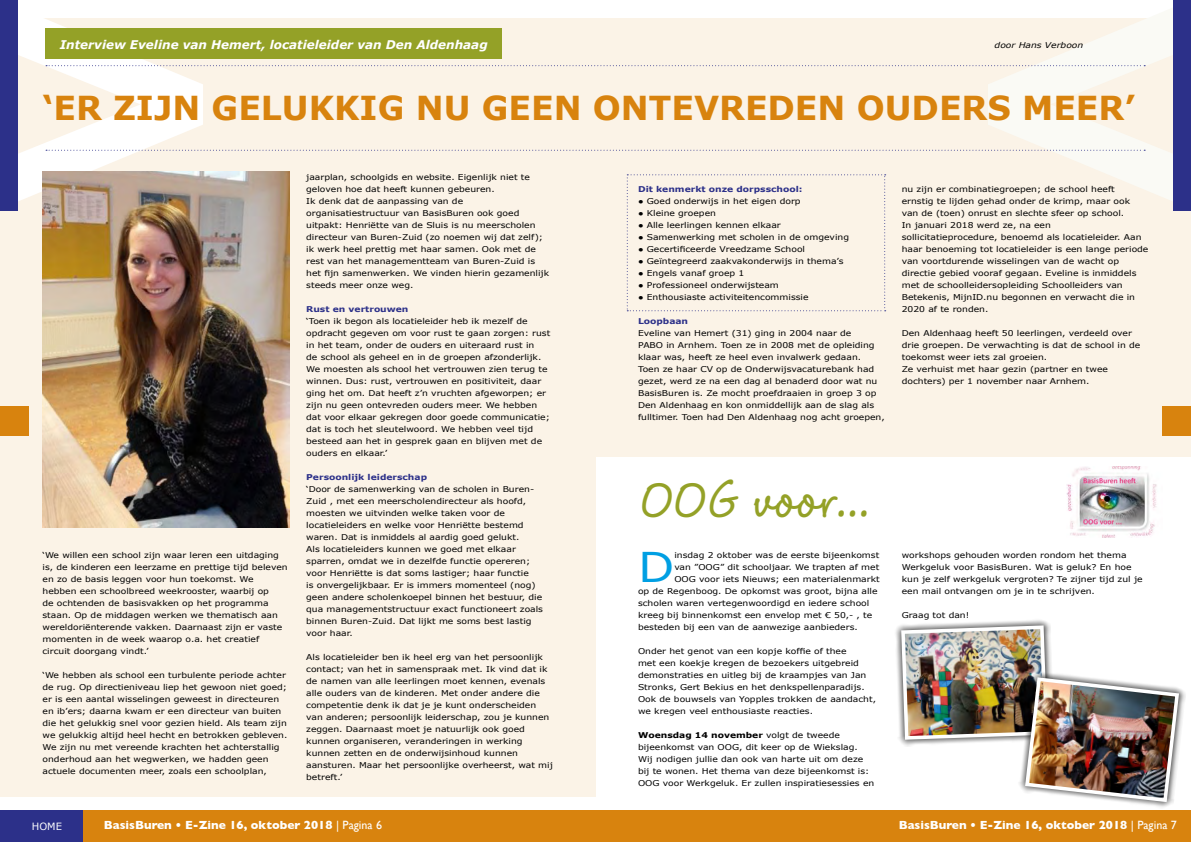
<style>
.page{position:relative;width:1191px;height:842px;background:#fff}
.page>*{position:absolute;margin:0;border:0;box-sizing:border-box;transform-origin:0 0}
.t1{font:700 45px "Cluff Hmk";color:#94a127}
.t2{font:41px "Verdana";color:#009fe3;scale:1.15 1}
.t3{font:700 33px "Verdana";color:#d8830e}
.t4{font:700 12px "Gill Sans";color:#fff}
.t5{font:italic 700 12px "Verdana";color:#fff}
.t6{font:10px "Verdana";color:#fff}
.t7{font:8px/12px "Verdana";color:#000;scale:1.15 1}
.t8{font:700 8px "Verdana";color:#2c3089;scale:1.15 1}
.t9{font:italic 8px "Verdana";color:#000;scale:1.15 1}
.s1{font-weight:700}
.s2{font-weight:400}
</style>
<div class="page">
<div style="left:0;top:18px;width:595px;height:779px;background:#fbf3e7"></div>
<div style="left:595px;top:18px;width:596px;height:438px;background:#fbf3e7"></div>
<svg style="left:988px;top:18px;width:185px;height:183px"></svg>
<svg style="left:18px;top:18px;width:185px;height:191px;fill:#fff"></svg>
<div style="left:0;top:811px;width:595px;height:31px;background:#d8830e"></div>
<div style="left:0;top:811px;width:82px;height:31px;background:#2c3089"></div>
<div style="left:0;top:0;width:18px;height:210px;background:#2c3089"></div>
<div style="left:0;top:407px;width:28px;height:29px;background:#d8830e"></div>
<div style="left:1173px;top:0;width:18px;height:210px;background:#2c3089"></div>
<div style="left:595px;top:811px;width:596px;height:31px;background:#d8830e"></div>
<div style="left:1162px;top:407px;width:29px;height:29px;background:#d8830e"></div>
<svg style="left:46px;top:150px;width:1099px;height:1px"></svg>
<svg style="left:46px;top:65px;width:1099px;height:1px"></svg>
<div style="left:46px;top:29px;width:456px;height:30px;background:#94a127"></div>
<img style="left:43px;top:171px;width:246px;height:356px">
<svg style="left:627px;top:174px;width:258px;height:137px"></svg>
<img style="left:1066px;top:466px;width:91px;height:72px">
<img style="left:895px;top:620px;width:291px;height:187px">
<h3 class="t5" style="left:60px;top:36px;width:429px">Interview Eveline van Hemert, locatieleider van Den Aldenhaag</h3>
<p class="t9" style="left:994px;top:40px;width:79px">door Hans Verboon</p>
<h3 class="t3" style="left:43px;top:87px;width:1094px">‘ER ZIJN GELUKKIG NU GEEN ONTEVREDEN OUDERS MEER’</h3>
<p class="t7" style="left:43px;top:549px;width:215px">‘We willen een school zijn waar leren een uitdaging is, de kinderen een leerzame en prettige tijd beleven en zo de basis leggen voor hun toekomst. We hebben een schoolbreed weekrooster, waarbij op<br>de ochtenden de basisvakken op het programma staan. Op de middagen werken we thematisch aan wereldoriënterende vakken. Daarnaast zijn er vaste momenten in de week waarop o.a. het creatief circuit doorgang vindt.’</p>
<p class="t7" style="left:43px;top:669px;width:214px">‘We hebben als school een turbulente periode achter de rug. Op directieniveau liep het gewoon niet goed; er is een aantal wisselingen geweest in directeuren en ib’ers; daarna kwam er een directeur van buiten die het gelukkig snel voor gezien hield. Als team zijn we gelukkig altijd heel hecht en betrokken gebleven.<br>We zijn nu met vereende krachten het achterstallig onderhoud aan het wegwerken, we hadden geen actuele documenten meer, zoals een schoolplan,</p>
<p class="t7" style="left:306px;top:171px;width:213px">jaarplan, schoolgids en website. Eigenlijk niet te geloven hoe dat heeft kunnen gebeuren.<br>Ik denk dat de aanpassing van de organisatiestructuur van BasisBuren ook goed uitpakt: Henriëtte van de Sluis is nu meerscholen directeur van Buren-Zuid (zo noemen wij dat zelf); ik werk heel prettig met haar samen. Ook met de rest van het managementteam van Buren-Zuid is het fijn samenwerken. We vinden hierin gezamenlijk steeds meer onze weg.</p>
<p class="t8" style="left:306px;top:304px;width:90px">Rust en vertrouwen</p>
<p class="t7" style="left:306px;top:315px;width:214px">‘Toen ik begon als locatieleider heb ik mezelf de opdracht gegeven om voor rust te gaan zorgen: rust in het team, onder de ouders en uiteraard rust in<br>de school als geheel en in de groepen afzonderlijk.<br>We moesten als school het vertrouwen zien terug te winnen. Dus: rust, vertrouwen en positiviteit, daar ging het om. Dat heeft z’n vruchten afgeworpen; er zijn nu geen ontevreden ouders meer. We hebben dat voor elkaar gekregen door goede communicatie; dat is toch het sleutelwoord. We hebben veel tijd besteed aan het in gesprek gaan en blijven met de ouders en elkaar.’</p>
<p class="t8" style="left:306px;top:472px;width:107px">Persoonlijk leiderschap</p>
<p class="t7" style="left:306px;top:483px;width:207px">‘Door de samenwerking van de scholen in Buren-Zuid , met een meerscholendirecteur als hoofd, moesten we uitvinden welke taken voor de locatieleiders en welke voor Henriëtte bestemd waren. Dat is inmiddels al aardig goed gelukt.<br>Als locatieleiders kunnen we goed met elkaar sparren, omdat we in dezelfde functie opereren; voor Henriëtte is dat soms lastiger; haar functie<br>is onvergelijkbaar. Er is immers momenteel (nog) geen andere scholenkoepel binnen het bestuur, die qua managementstructuur exact functioneert zoals binnen Buren-Zuid. Dat lijkt me soms best lastig voor haar.</p>
<p class="t7" style="left:306px;top:651px;width:216px">Als locatieleider ben ik heel erg van het persoonlijk contact; van het in samenspraak met. Ik vind dat ik de namen van alle leerlingen moet kennen, evenals alle ouders van de kinderen. Met onder andere die competentie denk ik dat je je kunt onderscheiden van anderen; persoonlijk leiderschap, zou je kunnen zeggen. Daarnaast moet je natuurlijk ook goed kunnen organiseren, veranderingen in werking kunnen zetten en de onderwijsinhoud kunnen aansturen. Maar het persoonlijke overheerst, wat mij betreft.’</p>
<p class="t8" style="left:638px;top:184px;width:145px">Dit kenmerkt onze dorpsschool:</p>
<p class="t7" style="left:638px;top:195px;width:143px">● Goed onderwijs in het eigen dorp</p>
<p class="t7" style="left:638px;top:207px;width:69px">● Kleine groepen</p>
<p class="t7" style="left:638px;top:219px;width:126px">● Alle leerlingen kennen elkaar</p>
<p class="t7" style="left:638px;top:231px;width:185px">● Samenwerking met scholen in de omgeving</p>
<p class="t7" style="left:638px;top:243px;width:147px">● Gecertificeerde Vreedzame School</p>
<p class="t7" style="left:638px;top:255px;width:180px">● Geïntegreerd zaakvakonderwijs in thema’s</p>
<p class="t7" style="left:638px;top:267px;width:94px">● Engels vanaf groep 1</p>
<p class="t7" style="left:638px;top:279px;width:124px">● Professioneel onderwijsteam</p>
<p class="t7" style="left:638px;top:291px;width:150px">● Enthousiaste activiteitencommissie</p>
<p class="t8" style="left:638px;top:316px;width:45px">Loopbaan</p>
<p class="t7" style="left:638px;top:327px;width:216px">Eveline van Hemert (31) ging in 2004 naar de<br>PABO in Arnhem. Toen ze in 2008 met de opleiding klaar was, heeft ze heel even invalwerk gedaan.<br>Toen ze haar CV op de Onderwijsvacaturebank had gezet, werd ze na een dag al benaderd door wat nu BasisBuren is. Ze mocht proefdraaien in groep 3 op Den Aldenhaag en kon onmiddellijk aan de slag als fulltimer. Toen had Den Aldenhaag nog acht groepen,</p>
<p class="t7" style="left:901px;top:183px;width:216px">nu zijn er combinatiegroepen; de school heeft ernstig te lijden gehad onder de krimp, maar ook van de (toen) onrust en slechte sfeer op school.<br>In januari 2018 werd ze, na een sollicitatieprocedure, benoemd als locatieleider. Aan haar benoeming tot locatieleider is een lange periode van voortdurende wisselingen van de wacht op directie gebied vooraf gegaan. Eveline is inmiddels met de schoolleidersopleiding Schoolleiders van Betekenis, MijnID.nu begonnen en verwacht die in 2020 af te ronden.</p>
<p class="t7" style="left:901px;top:327px;width:209px">Den Aldenhaag heeft 50 leerlingen, verdeeld over drie groepen. De verwachting is dat de school in de toekomst weer iets zal groeien.<br>Ze verhuist met haar gezin (partner en twee dochters) per 1 november naar Arnhem.</p>
<h1 class="t1" style="left:638px;top:473px;width:233px">OOG voor...</h1>
<h2 class="t2" style="left:638px;top:541px;width:33px">D</h2>
<p class="t7" style="left:674px;top:549px;width:180px">insdag 2 oktober was de eerste bijeenkomst</p>
<p class="t7" style="left:674px;top:561px;width:180px">van ”OOG” dit schooljaar. We trapten af met</p>
<p class="t7" style="left:674px;top:573px;width:180px">OOG voor iets Nieuws; een materialenmarkt</p>
<p class="t7" style="left:638px;top:585px;width:210px">op de Regenboog. De opkomst was groot, bijna alle</p>
<p class="t7" style="left:638px;top:597px;width:203px">scholen waren vertegenwoordigd en iedere school</p>
<p class="t7" style="left:638px;top:609px;width:205px">kreeg bij binnenkomst een envelop met € 50,- , te</p>
<p class="t7" style="left:638px;top:621px;width:193px">besteden bij een van de aanwezige aanbieders.</p>
<p class="t7" style="left:638px;top:645px;width:208px">Onder het genot van een kopje koffie of thee<br>met een koekje kregen de bezoekers uitgebreid demonstraties en uitleg bij de kraampjes van Jan Stronks, Gert Bekius en het denkspellenparadijs.<br>Ook de bouwsels van Yopples trokken de aandacht, we kregen veel enthousiaste reacties.</p>
<p class="t7" style="left:638px;top:729px;width:207px"><span class="s1">Woensdag 14 november</span> volgt de tweede bijeenkomst van OOG, dit keer op de Wiekslag.<br>Wij nodigen jullie dan ook van harte uit om deze bij te wonen. Het thema van deze bijeenkomst is:<br>OOG voor Werkgeluk. Er zullen inspiratiesessies en</p>
<p class="t7" style="left:901px;top:549px;width:211px">workshops gehouden worden rondom het thema Werkgeluk voor BasisBuren. Wat is geluk? En hoe kun je zelf werkgeluk vergroten? Te zijner tijd zul je een mail ontvangen om je in te schrijven.</p>
<p class="t7" style="left:901px;top:609px;width:60px">Graag tot dan!</p>
<h3 class="t4" style="left:104px;top:818px;width:279px">BasisBuren • E-Zine 16, oktober 2018 <span class="s2">| Pagina 6</span></h3>
<p class="t6" style="left:32px;top:820px;width:32px">HOME</p>
<h3 class="t4" style="left:898px;top:818px;width:279px">BasisBuren • E-Zine 16, oktober 2018 <span class="s2">| Pagina 7</span></h3>
</div>
